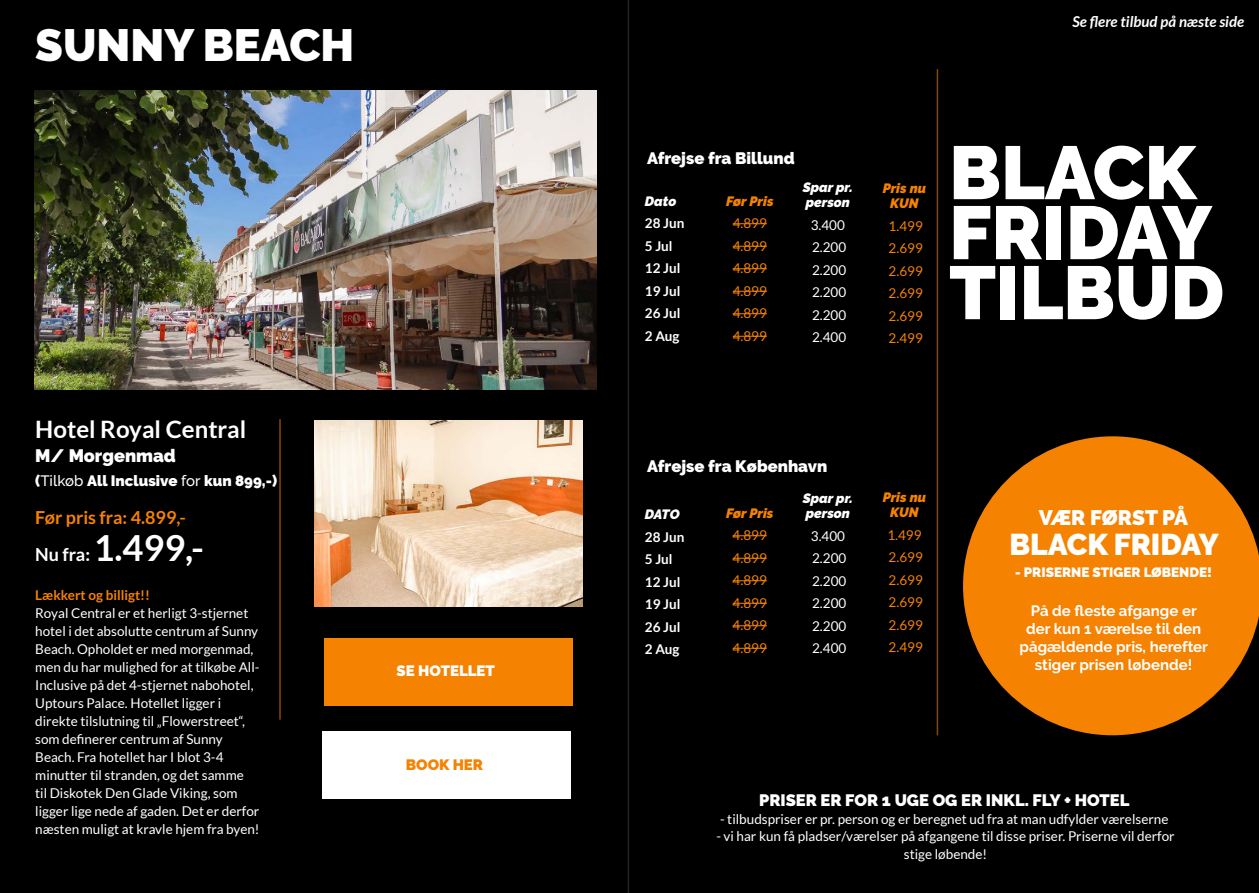
<style>
.page{position:relative;width:1259px;height:893px;background:#000}
.page>*{position:absolute;margin:0;border:0;box-sizing:border-box;transform-origin:0 0}
.t1{font:900 75px/60px "Raleway";color:#fff}
.t2{font:900 45px "Raleway";color:#fff}
.t3{font:700 36px "Lato";color:#fff}
.t4{font:900 30px "Raleway";color:#fff}
.t5{font:700 24px "Lato";color:#fff}
.t6{font:900 21px "Raleway";color:#fff}
.t7{font:700 18px "Lato";color:#f58201}
.t8{font:900 18px "Raleway";color:#fff}
.t9{font:900 16.5px "Raleway";color:#fff}
.t10{font:700 15px/18px "Raleway";color:#fff;text-align:center}
.t11{font:900 15px "Raleway";color:#fff}
.t12{font:italic 700 15px "Lato";color:#fff}
.t13{font:900 15px "Raleway";color:#f58201}
.t14{font:13.5px/18px "Lato";color:#fff;text-align:justify}
.t15{font:13.5px/22.5px "Lato";color:#f58201;text-align:justify}
.t16{font:700 13.5px/22.5px "Lato";color:#fff}
.t17{font:italic 900 13.5px/15px "Raleway";color:#fff}
.t18{font:italic 900 13.5px/15px "Raleway";color:#f58201;text-align:center}
.t19{font:900 13.5px "Raleway";color:#fff}
.t20{font:700 13.5px "Lato";color:#f58201}
.s1{font-weight:500}
.s2{font-size:18px}
</style>
<div class="page">
<img style="left:35px;top:91px;width:562px;height:299px">
<img style="left:315px;top:421px;width:268px;height:185px">
<hr style="left:279px;top:419px;width:2px;height:301px;background:#f58201">
<hr style="left:627px;top:0;width:2px;height:893px;background:#3c3f43">
<div style="left:324px;top:638px;width:249px;height:67px;background:#f58201"></div>
<div style="left:322px;top:731px;width:249px;height:67px;background:#fff"></div>
<hr style="left:732px;top:223px;width:35px;height:1px;background:#f58201">
<hr style="left:732px;top:246px;width:35px;height:1px;background:#f58201">
<hr style="left:732px;top:268px;width:35px;height:1px;background:#f58201">
<hr style="left:732px;top:291px;width:35px;height:1px;background:#f58201">
<hr style="left:732px;top:313px;width:35px;height:1px;background:#f58201">
<hr style="left:732px;top:336px;width:35px;height:1px;background:#f58201">
<hr style="left:732px;top:535px;width:35px;height:1px;background:#f58201">
<hr style="left:732px;top:558px;width:35px;height:1px;background:#f58201">
<hr style="left:732px;top:580px;width:35px;height:1px;background:#f58201">
<hr style="left:732px;top:603px;width:35px;height:1px;background:#f58201">
<hr style="left:732px;top:625px;width:35px;height:1px;background:#f58201">
<hr style="left:732px;top:648px;width:35px;height:1px;background:#f58201">
<hr style="left:936px;top:69px;width:2px;height:666px;background:#f58201">
<svg style="left:963px;top:436px;width:296px;height:299px;fill:#f58201"></svg>
<h2 class="t2" style="left:35px;top:19px;width:320px">SUNNY BEACH</h2>
<h3 class="t5" style="left:35px;top:416px;width:212px">Hotel Royal Central</h3>
<h3 class="t8" style="left:35px;top:446px;width:142px">M/ Morgenmad</h3>
<p class="t11" style="left:35px;top:472px;width:243px">(<span class="s1">Tilkøb</span> All Inclusive <span class="s1">for</span> kun 899,-)</p>
<h3 class="t7" style="left:35px;top:507px;width:152px">Før pris fra: 4.899,-</h3>
<h3 class="t3" style="left:35px;top:528px;width:170px"><span class="s2">Nu fra:</span> 1.499,-</h3>
<p class="t20" style="left:35px;top:587px;width:116px">Lækkert og billigt!!</p>
<p class="t14" style="left:35px;top:604px;width:226px;text-align:left">Royal Central er et herligt 3-stjernet hotel i det absolutte centrum af Sunny Beach. Opholdet er med morgenmad, men du har mulighed for at tilkøbe All-Inclusive på det 4-stjernet nabohotel, Uptours Palace. Hotellet ligger i direkte tilslutning til „Flowerstreet“, som definerer centrum af Sunny Beach. Fra hotellet har I blot 3-4 minutter til stranden, og det samme<br>til Diskotek Den Glade Viking, som ligger lige nede af gaden. Det er derfor næsten muligt at kravle hjem fra byen!</p>
<p class="t11" style="left:396px;top:662px;width:100px">SE HOTELLET</p>
<p class="t13" style="left:406px;top:756px;width:79px">BOOK HER</p>
<p class="t12" style="left:1072px;top:13px;width:173px">Se flere tilbud på næste side</p>
<p class="t9" style="left:647px;top:149px;width:149px">Afrejse fra Billund</p>
<p class="t17" style="left:645px;top:194px;width:33px">Dato</p>
<p class="t16" style="left:645px;top:212px;width:41px">28 Jun<br>5 Jul<br>12 Jul<br>19 Jul<br>26 Jul<br>2 Aug</p>
<p class="t18" style="left:726px;top:194px;width:49px">Før Pris</p>
<p class="t15" style="left:732px;top:212px;width:36px">4.899<br>4.899<br>4.899<br>4.899<br>4.899<br>4.899</p>
<p class="t17" style="left:802px;top:180px;width:52px">Spar pr. person</p>
<p class="t14" style="left:811px;top:213px;width:37px;line-height:22.5px">3.400<br>2.200<br>2.200<br>2.200<br>2.200<br>2.400</p>
<p class="t18" style="left:882px;top:181px;width:45px">Pris nu<br>KUN</p>
<p class="t15" style="left:888px;top:214px;width:36px">1.499<br>2.699<br>2.699<br>2.699<br>2.699<br>2.499</p>
<h1 class="t1" style="left:949px;top:143px;width:276px">BLACK<br>FRIDAY<br>TILBUD</h1>
<p class="t9" style="left:647px;top:456px;width:182px">Afrejse fra København</p>
<p class="t17" style="left:645px;top:507px;width:36px">DATO</p>
<p class="t16" style="left:645px;top:525px;width:41px">28 Jun<br>5 Jul<br>12 Jul<br>19 Jul<br>26 Jul<br>2 Aug</p>
<p class="t18" style="left:726px;top:506px;width:49px">Før Pris</p>
<p class="t15" style="left:732px;top:524px;width:36px">4.899<br>4.899<br>4.899<br>4.899<br>4.899<br>4.899</p>
<p class="t17" style="left:803px;top:491px;width:52px">Spar pr. person</p>
<p class="t14" style="left:811px;top:524px;width:37px;line-height:22.5px">3.400<br>2.200<br>2.200<br>2.200<br>2.200<br>2.400</p>
<p class="t18" style="left:882px;top:490px;width:45px">Pris nu<br>KUN</p>
<p class="t15" style="left:887px;top:524px;width:37px">1.499<br>2.699<br>2.699<br>2.699<br>2.699<br>2.499</p>
<h3 class="t6" style="left:1039px;top:505px;width:151px">VÆR FØRST PÅ</h3>
<h3 class="t4" style="left:1009px;top:527px;width:211px">BLACK FRIDAY</h3>
<p class="t19" style="left:1015px;top:564px;width:198px">- PRISERNE STIGER LØBENDE!</p>
<p class="t10" style="left:1019px;top:602px;width:190px">På de fleste afgange er der kun 1 værelse til den pågældende pris, herefter stiger prisen løbende!</p>
<p class="t9" style="left:759px;top:790px;width:372px">PRISER ER FOR 1 UGE OG ER INKL. FLY + HOTEL</p>
<p class="t14" style="left:720px;top:809px;width:450px">- tilbudspriser er pr. person og er beregnet ud fra at man udfylder værelserne</p>
<p class="t14" style="left:716px;top:827px;width:460px;text-align:center">- vi har kun få pladser/værelser på afgangene til disse priser. Priserne vil derfor stige løbende!</p>
</div>
